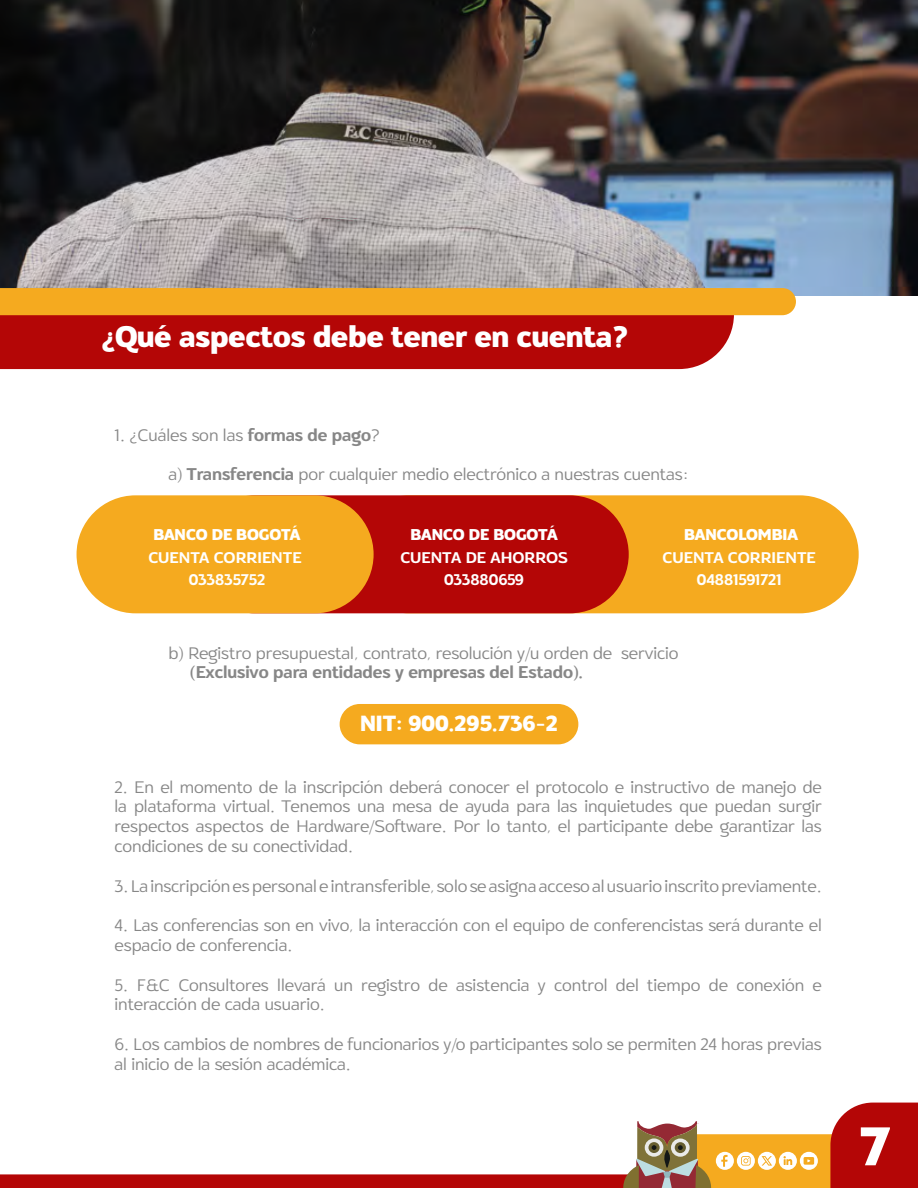
<style>
.page{position:relative;width:918px;height:1188px;background:#fff}
.page>*{position:absolute;margin:0;border:0;box-sizing:border-box;transform-origin:0 0}
.t1{font:800 57px "Mont";color:#fff}
.t2{font:700 28.5px "Oliviar Sans";color:#fff}
.t3{font:700 21px "Oliviar Sans";color:#fff}
.t4{font:200 16.5px/19.8px "Oliviar Sans";color:#878787}
.t5{font:600 16.5px "Oliviar Sans";color:#878787}
.t6{font:600 15px/22.5px "Oliviar Sans";color:#fff;text-align:center}
.t7{font:700 15px "Oliviar Sans";color:#fff}
.s1{font-weight:600}
</style>
<div class="page">
<div style="left:0;top:315px;width:734px;height:54px;background:#b40606"></div>
<img style="left:0;top:0;width:918px;height:296px">
<div style="left:0;top:288px;width:796px;height:27px;background:#f5aa1f"></div>
<div style="left:340px;top:704px;width:238px;height:40px;background:#f5aa1f;border-radius:20px"></div>
<div style="left:350px;top:495px;width:509px;height:118px;background:#f5aa1f;border-radius:59px"></div>
<div style="left:196px;top:495px;width:433px;height:118px;background:#b40606;border-radius:59px"></div>
<div style="left:77px;top:495px;width:297px;height:118px;background:#f5aa1f;border-radius:59px"></div>
<svg style="left:0;top:1103px;width:918px;height:85px"></svg>
<h2 class="t2" style="left:102px;top:319px;width:528px">¿Qué aspectos debe tener en cuenta?</h2>
<p class="t4" style="left:115px;top:425px;width:267px">1. ¿Cuáles son las <span class="s1">formas de pago</span>?</p>
<p class="t4" style="left:169px;top:465px;width:522px">a) <span class="s1">Transferencia</span> por cualquier medio electrónico a nuestras cuentas:</p>
<p class="t7" style="left:153px;top:525px;width:149px">BANCO DE BOGOTÁ</p>
<p class="t6" style="left:148px;top:546px;width:155px">CUENTA CORRIENTE<br>033835752</p>
<p class="t7" style="left:410px;top:525px;width:149px">BANCO DE BOGOTÁ</p>
<p class="t6" style="left:400px;top:546px;width:169px">CUENTA DE AHORROS<br>033880659</p>
<p class="t7" style="left:684px;top:525px;width:116px">BANCOLOMBIA</p>
<p class="t6" style="left:663px;top:546px;width:155px">CUENTA CORRIENTE<br>04881591721</p>
<p class="t4" style="left:169px;top:643px;width:511px">b) Registro presupuestal, contrato, resolución y/u orden de servicio</p>
<p class="t5" style="left:190px;top:662px;width:395px">(Exclusivo para entidades y empresas del Estado).</p>
<p class="t3" style="left:360px;top:710px;width:199px">NIT: 900.295.736-2</p>
<p class="t4" style="left:115px;top:777px;width:709px;text-align:justify">2. En el momento de la inscripción deberá conocer el protocolo e instructivo de manejo de la plataforma virtual. Tenemos una mesa de ayuda para las inquietudes que puedan surgir respectos aspectos de Hardware/Software. Por lo tanto, el participante debe garantizar las condiciones de su conectividad.</p>
<p class="t4" style="left:115px;top:876px;width:709px">3. La inscripción es personal e intransferible, solo se asigna acceso al usuario inscrito previamente.</p>
<p class="t4" style="left:115px;top:916px;width:709px">4. Las conferencias son en vivo, la interacción con el equipo de conferencistas será durante el espacio de conferencia.</p>
<p class="t4" style="left:115px;top:975px;width:709px">5. F&amp;C Consultores llevará un registro de asistencia y control del tiempo de conexión e interacción de cada usuario.</p>
<p class="t4" style="left:115px;top:1034px;width:709px">6. Los cambios de nombres de funcionarios y/o participantes solo se permiten 24 horas previas al inicio de la sesión académica.</p>
<h1 class="t1" style="left:859px;top:1108px;width:33px">7</h1>
</div>
